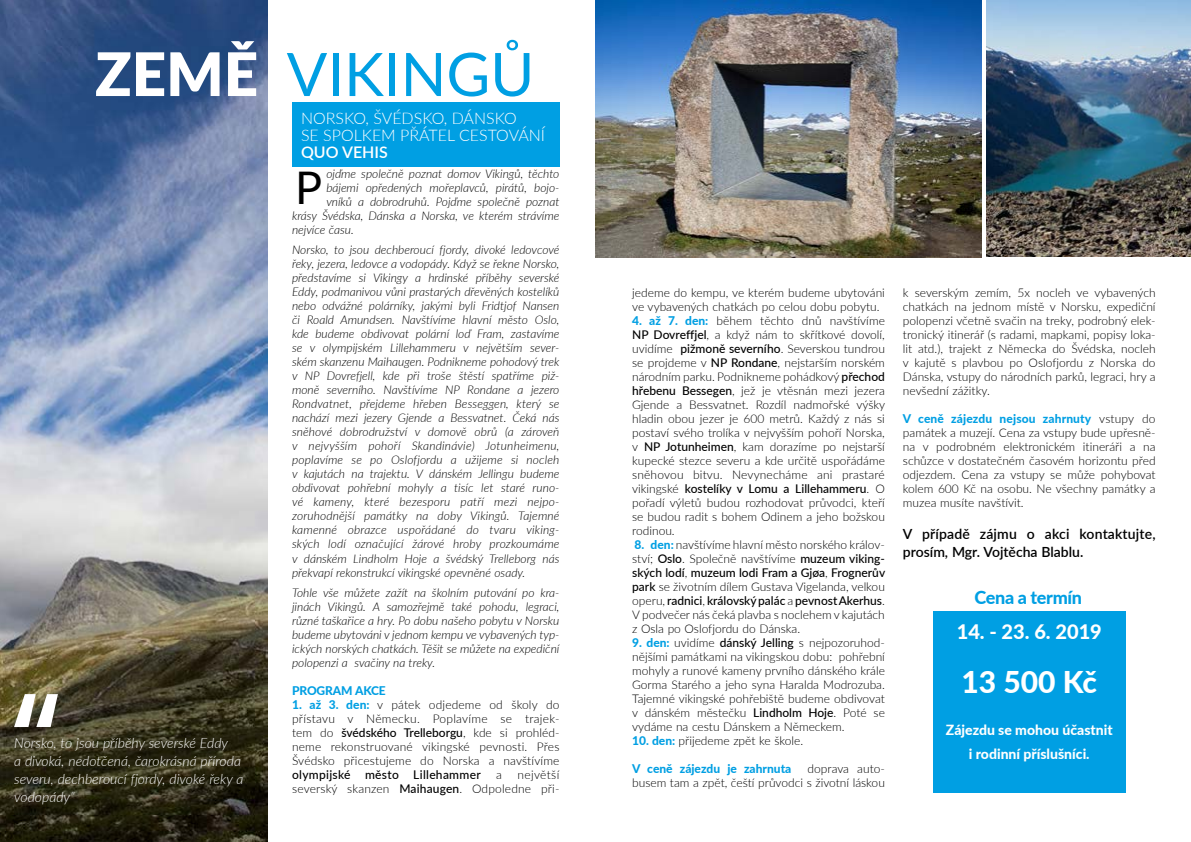
<style>
.page{position:relative;width:1191px;height:842px;background:#fff}
.page>*{position:absolute;margin:0;border:0;box-sizing:border-box;transform-origin:0 0}
.t1{font:60px "Lato";color:#009fe3}
.t2{font:45px "Lato";color:#000}
.t3{font:800 30px "Lato";color:#fff}
.t4{font:800 20px "Lato";color:#fff}
.t5{font:800 18px "Lato";letter-spacing:-.02em;color:#009fe3}
.t6{font:300 16px/17px "Lato";color:#fff}
.t7{font:600 16px "Lato";color:#fff}
.t8{font:italic 300 14px/18px "Lato";color:#fff}
.t9{font:600 14px/18px "Lato";color:#000}
.t10{font:800 14px/24px "Lato";color:#fff;text-align:center}
.t11{font:300 12px/14px "Lato";color:#000;text-align:justify}
.t12{font:italic 300 12px/14px "Lato";color:#000;text-align:justify}
.t13{font:800 12px "Lato";color:#009fe3}
.t14{font:500 12px "Lato";letter-spacing:.025em;color:#000}
.s1{font-weight:900;color:#fff}
.s2{font-weight:800;color:#009fe3}
.s3{font-weight:500}
</style>
<div class="page">
<img style="left:595px;top:0;width:386px;height:257px">
<div style="left:292px;top:103px;width:267px;height:64px;background:#009fe3"></div>
<img style="left:986px;top:0;width:205px;height:257px">
<div style="left:933px;top:611px;width:192px;height:182px;background:#009fe3"></div>
<img style="left:0;top:0;width:267px;height:842px">
<svg style="left:14px;top:694px;width:44px;height:33px"></svg>
<h1 class="t1" style="left:95px;top:31px;width:440px"><span class="s1">ZEMĚ</span> VIKINGŮ</h1>
<p class="t8" style="left:14px;top:733px;width:231px">Norsko, to jsou příběhy severské Eddy<br>a divoká, nedotčená, čarokrásná příroda severu, dechberoucí fjordy, divoké řeky a vodopády”</p>
<h3 class="t6" style="left:301px;top:110px;width:245px">NORSKO, ŠVÉDSKO, DÁNSKO<br>SE SPOLKEM PŘÁTEL CESTOVÁNÍ</h3>
<h3 class="t7" style="left:301px;top:141px;width:88px">QUO VEHIS</h3>
<p class="t12" style="left:326px;top:167px;width:235px">ojďme společně poznat domov Vikingů, těchto</p>
<p class="t12" style="left:326px;top:181px;width:235px">bájemi opředených mořeplavců, pirátů, bojo-</p>
<p class="t12" style="left:326px;top:195px;width:235px">vníků a dobrodruhů. Pojďme společně poznat</p>
<p class="t12" style="left:292px;top:209px;width:269px">krásy Švédska, Dánska a Norska, ve kterém strávíme</p>
<p class="t12" style="left:292px;top:223px;width:63px">nejvíce času.</p>
<p class="t12" style="left:292px;top:243px;width:269px">Norsko, to jsou dechberoucí fjordy, divoké ledovcové řeky, jezera, ledovce a vodopády. Když se řekne Norsko, představíme si Vikingy a hrdinské příběhy severské Eddy, podmanivou vůni prastarých dřevěných kostelíků nebo odvážné polárníky, jakými byli Fridtjof Nansen či Roald Amundsen. Navštívíme hlavní město Oslo, kde budeme obdivovat polární loď Fram, zastavíme se v olympijském Lillehammeru v největším sever&shy;ském skanzenu Maihaugen. Podnikneme pohodový trek v NP Dovrefjell, kde při troše štěstí spatříme piž&shy;moně severního. Navštívíme NP Rondane a jezero Rondvatnet, přejdeme hřeben Besseggen, který se nachází mezi jezery Gjende a Bessvatnet. Čeká nás sněhové dobrodružství v domově obrů (a zároveň v nejvyšším pohoří Skandinávie) Jotunheimenu, poplavíme se po Oslofjordu a užijeme si nocleh v kajutách na trajektu. V dánském Jellingu budeme obdivovat pohřební mohyly a tisíc let staré runo&shy;vé kameny, které bezesporu patří mezi nejpo&shy;zoruhodnější památky na doby Vikingů. Tajemné kamenné obrazce uspořádané do tvaru viking&shy;ských lodí označující žárové hroby prozkoumáme v dánském Lindholm Hoje a švédský Trelleborg nás překvapí rekonstrukcí vikingské opevněné osady.</p>
<p class="t12" style="left:292px;top:585px;width:269px">Tohle vše můžete zažít na školním putování po kra&shy;jinách Vikingů. A samozřejmě také pohodu, legraci, různé taškařice a hry. Po dobu našeho pobytu v Norsku budeme ubytováni v jednom kempu ve vybavených typ&shy;ických norských chatkách. Těšit se můžete na expediční polopenzi a svačiny na treky.</p>
<p class="t13" style="left:292px;top:681px;width:95px">PROGRAM AKCE</p>
<p class="t11" style="left:292px;top:697px;width:269px"><span class="s2">1. až 3. den:</span> v pátek odjedeme od školy do přístavu v Německu. Poplavíme se trajek&shy;tem do <span class="s3">švédského Trelleborgu</span>, kde si prohléd&shy;neme rekonstruované vikingské pevnosti. Přes Švédsko přicestujeme do Norska a navštívíme</p>
<p class="t14" style="left:292px;top:765px;width:190px">olympijské město Lillehammer</p>
<p class="t11" style="left:496px;top:767px;width:7px">a</p>
<h2 class="t2" style="left:295px;top:155px;width:28px">P</h2>
<p class="t11" style="left:292px;top:767px;width:269px;text-align:right">největší<br>severský skanzen <span class="s3">Maihaugen</span>. Odpoledne při-</p>
<p class="t11" style="left:632px;top:285px;width:254px">jedeme do kempu, ve kterém budeme ubytováni ve vybavených chatkách po celou dobu pobytu.</p>
<p class="t11" style="left:632px;top:313px;width:254px"><span class="s2">4. až 7. den:</span> během těchto dnů navštívíme <span class="s3">NP Dovreffjel</span>, a když nám to skřítkové dovolí, uvidíme <span class="s3">pižmoně severního</span>. Severskou tundrou se projdeme v <span class="s3">NP Rondane</span>, nejstarším norském národním parku. Podnikneme pohádkový <span class="s3">přechod hřebenu Bessegen</span>, jež je vtěsnán mezi jezera Gjende a Bessvatnet. Rozdíl nadmořské výšky hladin obou jezer je 600 metrů. Každý z nás si postaví svého trolíka v nejvyšším pohoří Norska, v <span class="s3">NP Jotunheimen</span>, kam dorazíme po nejstarší kupecké stezce severu a kde určitě uspořádáme sněhovou bitvu. Nevynecháme ani prastaré vikingské <span class="s3">kostelíky v Lomu a Lillehammeru</span>. O pořadí výletů budou rozhodovat průvodci, kteří se budou radit s bohem Odinem a jeho božskou rodinou.</p>
<p class="t11" style="left:632px;top:537px;width:254px"><span class="s2">8. den:</span> navštívíme hlavní město norského králov&shy;ství; <span class="s3">Oslo</span>. Společně navštívíme <span class="s3">muzeum viking&shy;ských lodí</span>, <span class="s3">muzeum lodi Fram a Gjøa</span>, <span class="s3">Frognerův park</span> se životním dílem Gustava Vigelanda, velkou operu, <span class="s3">radnici</span>, <span class="s3">královský palác</span> a <span class="s3">pevnost Akerhus</span>.<br>V podvečer nás čeká plavba s noclehem v kajutách z Osla po Oslofjordu do Dánska.</p>
<p class="t11" style="left:632px;top:635px;width:254px"><span class="s2">9. den:</span> uvidíme <span class="s3">dánský Jelling</span> s nejpozoruhod&shy;nějšími památkami na vikingskou dobu: pohřební mohyly a runové kameny prvního dánského krále Gorma Starého a jeho syna Haralda Modrozuba.<br>Tajemné vikingské pohřebiště budeme obdivovat v dánském městečku <span class="s3">Lindholm Hoje</span>. Poté se vydáme na cestu Dánskem a Německem.</p>
<p class="t11" style="left:632px;top:733px;width:172px"><span class="s2">10. den:</span> přijedeme zpět ke škole.</p>
<p class="t13" style="left:632px;top:760px;width:161px">V ceně zájezdu je zahrnuta</p>
<p class="t11" style="left:632px;top:761px;width:254px;text-align:right">doprava auto-<br>busem tam a zpět, čeští průvodci s životní láskou</p>
<p class="t11" style="left:903px;top:285px;width:254px">k severským zemím, 5x nocleh ve vybavených chatkách na jednom místě v Norsku, expediční polopenzi včetně svačin na treky, podrobný elek&shy;tronický itinerář (s radami, mapkami, popisy loka&shy;lit atd.), trajekt z Německa do Švédska, nocleh v kajutě s plavbou po Oslofjordu z Norska do Dánska, vstupy do národních parků, legraci, hry a nevšední zážitky.</p>
<p class="t11" style="left:903px;top:411px;width:254px"><span class="s2">V ceně zájezdu nejsou zahrnuty</span> vstupy do památek a muzejí. Cena za vstupy bude upřesně&shy;na v podrobném elektronickém itineráři a na schůzce v dostatečném časovém horizontu před odjezdem. Cena za vstupy se může pohybovat kolem 600 Kč na osobu. Ne všechny památky a muzea musíte navštívit.</p>
<p class="t9" style="left:903px;top:524px;width:254px">V případě zájmu o akci kontaktujte, prosím, Mgr. Vojtěcha Blablu.</p>
<h3 class="t5" style="left:974px;top:584px;width:109px">Cena a termín</h3>
<h3 class="t4" style="left:956px;top:616px;width:147px">14. - 23. 6. 2019</h3>
<h3 class="t3" style="left:961px;top:659px;width:137px">13 500 Kč</h3>
<p class="t10" style="left:946px;top:717px;width:168px">Zájezdu se mohou účastnit i rodinní příslušníci.</p>
</div>
